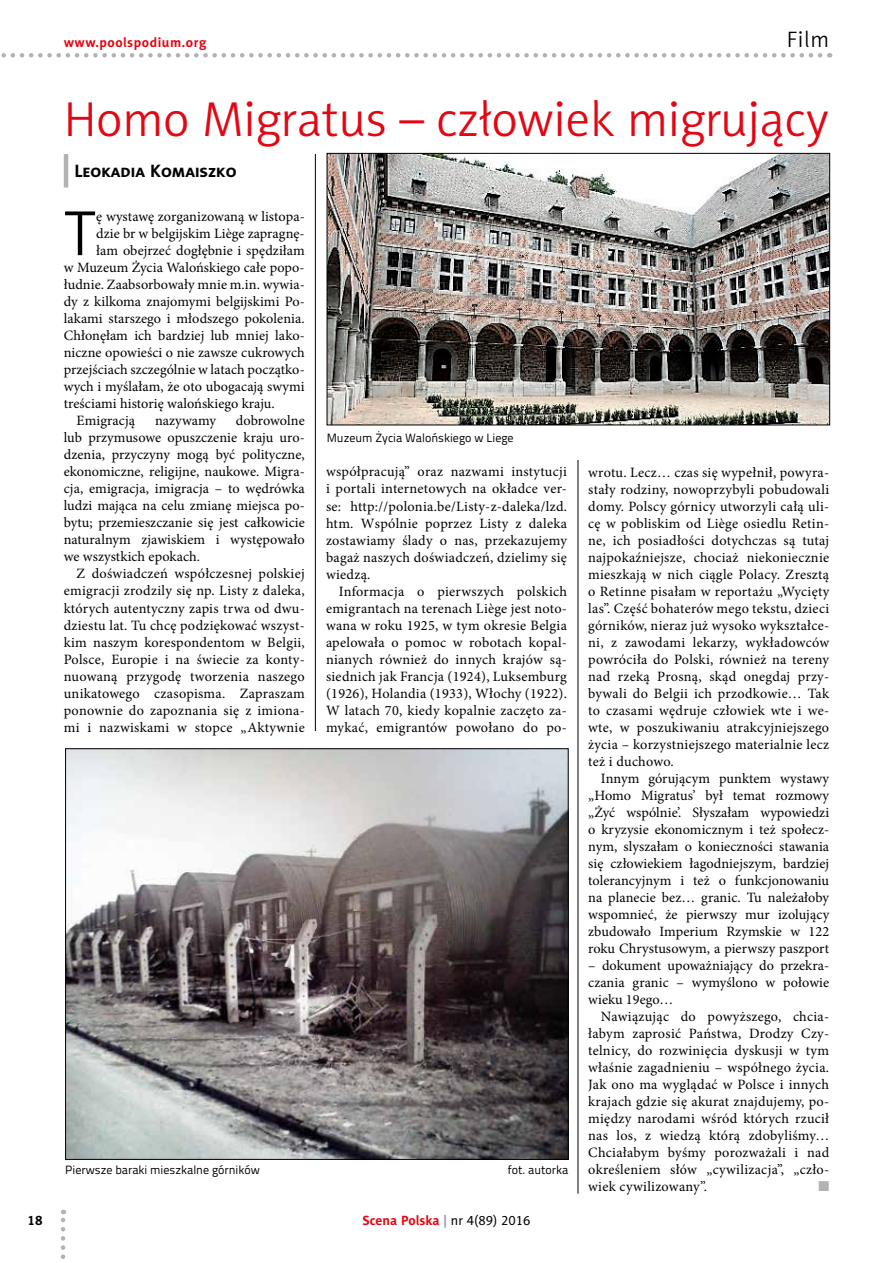
<style>
.page{position:relative;width:893px;height:1263px;background:#fff}
.page>*{position:absolute;margin:0;border:0;box-sizing:border-box;transform-origin:0 0}
.t1{font:64.35px "Naomi Sans EFN Light";color:#000}
.t2{font:49.5px "Naomi Sans EFN Light";letter-spacing:-.005em;color:#e30613}
.t3{font:22.5px "Naomi Sans EFN Light";color:#000}
.t4{font:700 18px "Naomi Sans EFN";color:#000}
.t5{font:14.25px/17px "Minion Pro";letter-spacing:.005em;color:#000;text-align:justify}
.t6{font:14.25px "Zapf Dingbats ITC";color:#b3b2b2}
.t7{font:700 13.5px "Naomi Sans EFN";color:#e30613}
.t8{font:700 13.5px "Naomi Sans EFN";letter-spacing:.04em;color:#e30613}
.t9{font:700 13.5px "Naomi Sans EFN";color:#000}
.t10{font:12px "Titillium Text 22 L";color:#000}
.s1{color:#9d9d9c}
.s2{font-weight:400;color:#000}
</style>
<div class="page">
<svg style="left:61px;top:1210px;width:4px;height:49px"></svg>
<hr style="left:315px;top:85px;width:1px;height:1109px;background:#000">
<hr style="left:578px;top:85px;width:1px;height:1109px;background:#000">
<svg style="left:1px;top:53px;width:819px;height:5px"></svg>
<div style="left:65px;top:731px;width:502px;height:463px;background:#fff"></div>
<hr style="left:64px;top:153px;width:4px;height:35px;background:#b3b2b2">
<div style="left:327px;top:154px;width:503px;height:305px;background:#fff"></div>
<img style="left:329px;top:155px;width:499px;height:268px">
<div style="left:327px;top:153px;width:503px;height:272px;border:1px solid #000"></div>
<img style="left:67px;top:750px;width:499px;height:408px">
<p class="t8" style="left:64px;top:34px;width:144px">www.poolspodium.org</p>
<h3 class="t3" style="left:787px;top:26px;width:44px">Film</h3>
<h2 class="t2" style="left:64px;top:91px;width:766px">Homo Migratus – człowiek migrujący</h2>
<p class="t4" style="left:75px;top:160px;width:164px">Leokadia Komaiszko</p>
<h1 class="t1" style="left:64px;top:197px;width:34px">T</h1>
<p class="t5" style="left:96px;top:208px;width:210px">ę wystawę zorganizowaną w listopa-</p>
<p class="t5" style="left:96px;top:225px;width:210px">dzie br w belgijskim Liège zapragnę-</p>
<p class="t5" style="left:96px;top:242px;width:210px">łam obejrzeć dogłębnie i spędziłam</p>
<p class="t5" style="left:64px;top:259px;width:242px">w Muzeum Życia Walońskiego całe popo-</p>
<p class="t5" style="left:64px;top:276px;width:242px">łudnie. Zaabsorbowały mnie m.in. wywia-</p>
<p class="t5" style="left:64px;top:293px;width:242px">dy z kilkoma znajomymi belgijskimi Po-</p>
<p class="t5" style="left:64px;top:310px;width:242px">lakami starszego i młodszego pokolenia.</p>
<p class="t5" style="left:64px;top:327px;width:242px">Chłonęłam ich bardziej lub mniej lako-</p>
<p class="t5" style="left:64px;top:344px;width:242px">niczne opowieści o nie zawsze cukrowych</p>
<p class="t5" style="left:64px;top:361px;width:242px">przejściach szczególnie w latach początko-</p>
<p class="t5" style="left:64px;top:378px;width:242px">wych i myślałam, że oto ubogacają swymi</p>
<p class="t5" style="left:64px;top:395px;width:212px">treściami historię walońskiego kraju.</p>
<p class="t5" style="left:77px;top:412px;width:60px">Emigracją</p>
<p class="t5" style="left:155px;top:412px;width:62px">nazywamy</p>
<p class="t5" style="left:64px;top:412px;width:242px;text-indent:172px">dobrowolne lub przymusowe opuszczenie kraju uro&shy;dzenia, przyczyny mogą być polityczne, ekonomiczne, religijne, naukowe. Migra&shy;cja, emigracja, imigracja – to wędrówka ludzi mająca na celu zmianę miejsca po&shy;bytu; przemieszczanie się jest całkowicie naturalnym zjawiskiem i występowało we wszystkich epokach.</p>
<p class="t5" style="left:64px;top:565px;width:242px;text-indent:13px">Z doświadczeń współczesnej polskiej emigracji zrodzily się np. Listy z daleka, których autentyczny zapis trwa od dwu&shy;dziestu lat. Tu chcę podziękować wszyst&shy;kim naszym korespondentom w Belgii, Polsce, Europie i na świecie za konty&shy;nuowaną przygodę tworzenia naszego unikatowego czasopisma. Zapraszam ponownie do zapoznania się z imiona&shy;mi i nazwiskami w stopce „Aktywnie</p>
<p class="t10" style="left:327px;top:429px;width:188px">Muzeum Życia Walońskiego w Liege</p>
<p class="t5" style="left:326px;top:463px;width:242px">współpracują” oraz nazwami instytucji i portali internetowych na okładce ver&shy;se: http://polonia.be/Listy-z-daleka/lzd. htm. Wspólnie poprzez Listy z daleka zostawiamy ślady o nas, przekazujemy bagaż naszych doświadczeń, dzielimy się wiedzą.</p>
<p class="t5" style="left:326px;top:583px;width:242px;text-indent:13px">Informacja o pierwszych polskich emigrantach na terenach Liège jest noto&shy;wana w roku 1925, w tym okresie Belgia apelowała o pomoc w robotach kopal&shy;nianych również do innych krajów są&shy;siednich jak Francja (1924), Luksemburg (1926), Holandia (1933), Włochy (1922).<br>W latach 70, kiedy kopalnie zaczęto za&shy;mykać, emigrantów powołano do po-</p>
<p class="t10" style="left:65px;top:1160px;width:196px">Pierwsze baraki mieszkalne górników</p>
<p class="t10" style="left:508px;top:1160px;width:62px">fot. autorka</p>
<p class="t9" style="left:28px;top:1212px;width:16px">18</p>
<p class="t7" style="left:362px;top:1212px;width:170px">Scena Polska <span class="s1">|</span> <span class="s2">nr 4(89) 2016</span></p>
<p class="t5" style="left:588px;top:464px;width:242px">wrotu. Lecz… czas się wypełnił, powyra&shy;stały rodziny, nowoprzybyli pobudowali domy. Polscy górnicy utworzyli całą uli&shy;cę w pobliskim od Liège osiedlu Retin&shy;ne, ich posiadłości dotychczas są tutaj najpokaźniejsze, chociaż niekoniecznie mieszkają w nich ciągle Polacy. Zresztą o Retinne pisałam w reportażu „Wycięty las”. Część bohaterów mego tekstu, dzieci górników, nieraz już wysoko wykształce&shy;ni, z zawodami lekarzy, wykładowców powróciła do Polski, również na tereny nad rzeką Prosną, skąd onegdaj przy&shy;bywali do Belgii ich przodkowie… Tak to czasami wędruje człowiek wte i we&shy;wte, w poszukiwaniu atrakcyjniejszego życia – korzystniejszego materialnie lecz też i duchowo.</p>
<p class="t5" style="left:588px;top:770px;width:242px;text-indent:13px">Innym górującym punktem wystawy „Homo Migratus’ był temat rozmowy „Żyć wspólnie’. Słyszałam wypowiedzi o kryzysie ekonomicznym i też społecz&shy;nym, slyszałam o konieczności stawania się człowiekiem łagodniejszym, bardziej tolerancyjnym i też o funkcjonowaniu na planecie bez… granic. Tu należałoby wspomnieć, że pierwszy mur izolujący zbudowało Imperium Rzymskie w 122 roku Chrystusowym, a pierwszy paszport</p>
<p class="t5" style="left:588px;top:957px;width:242px">– dokument upoważniający do przekra&shy;czania granic – wymyślono w połowie wieku 19ego…</p>
<p class="t5" style="left:588px;top:1008px;width:242px;text-indent:13px">Nawiązując do powyższego, chcia&shy;łabym zaprosić Państwa, Drodzy Czy&shy;telnicy, do rozwinięcia dyskusji w tym właśnie zagadnieniu – współnego życia.<br>Jak ono ma wyglądać w Polsce i innych krajach gdzie się akurat znajdujemy, po&shy;między narodami wśród których rzucił nas los, z wiedzą którą zdobyliśmy… Chciałabym byśmy porozważali i nad określeniem słów „cywilizacja”, „czło&shy;wiek cywilizowany”.</p>
<p class="t6" style="left:818px;top:1180px;width:12px">■</p>
</div>
